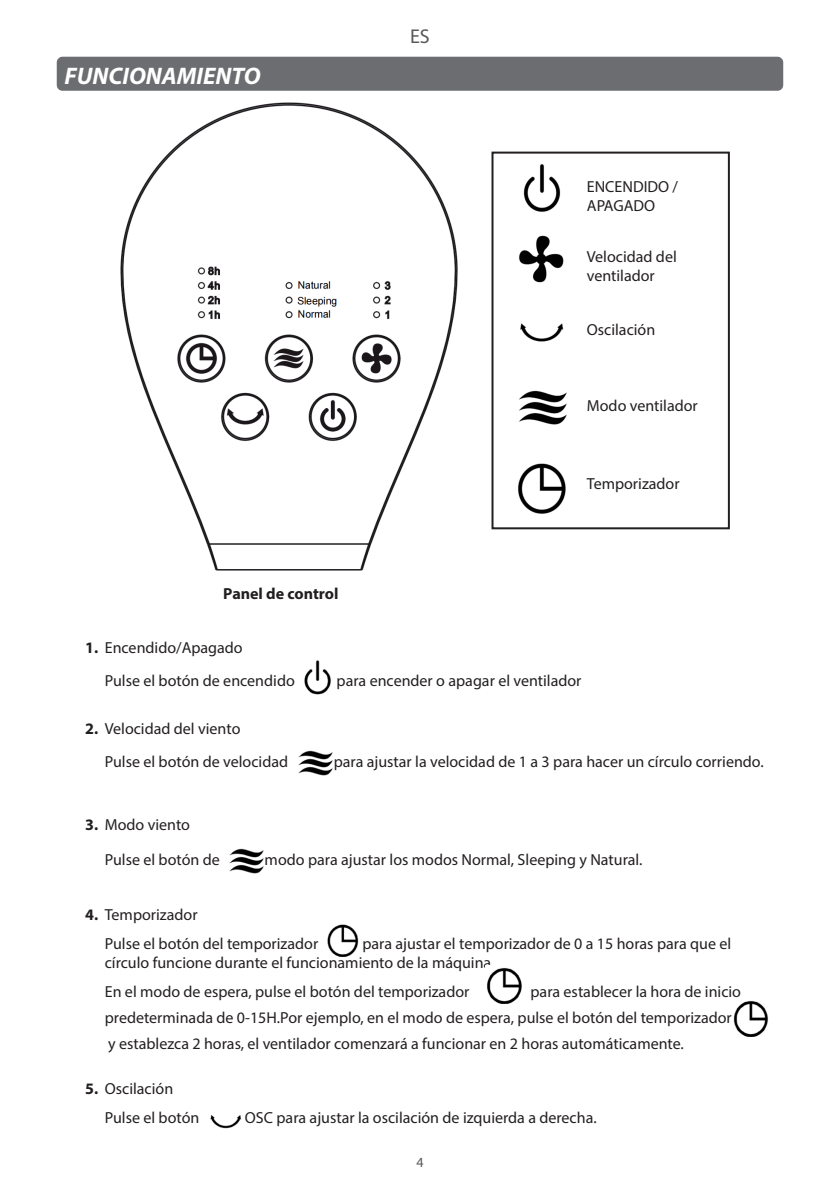
<style>
.page{position:relative;width:840px;height:1191px;background:#fff}
.page>*{position:absolute;margin:0;border:0;box-sizing:border-box;transform-origin:0 0}
.t1{font:italic 700 24px "Myriad Pro";color:#fff}
.t2{font:20px "Myriad Pro";color:#57585a}
.t3{font:16px/19.2px "Myriad Pro";color:#231f20}
.t4{font:700 16px "Myriad Pro";color:#231f20}
.t5{font:14px "Myriad Pro";color:#57585a}
.s1{font-weight:700}
</style>
<div class="page">
<div style="left:57px;top:57px;width:725px;height:34px;background:#6c6d70;border-radius:6px"></div>
<img style="left:120px;top:102px;width:338px;height:469px">
<div style="left:491px;top:152px;width:238px;height:377px;border:2px solid #231f20"></div>
<img style="left:523px;top:164px;width:38px;height:48px">
<img style="left:304px;top:660px;width:27px;height:35px">
<img style="left:519px;top:235px;width:45px;height:48px">
<img style="left:520px;top:323px;width:44px;height:19px">
<img style="left:210px;top:1114px;width:32px;height:15px">
<img style="left:519px;top:390px;width:48px;height:35px">
<img style="left:298px;top:750px;width:35px;height:26px">
<img style="left:229px;top:848px;width:35px;height:26px">
<img style="left:518px;top:463px;width:48px;height:50px">
<img style="left:327px;top:924px;width:32px;height:32px">
<img style="left:487px;top:968px;width:35px;height:35px">
<img style="left:733px;top:1001px;width:35px;height:35px">
<h1 class="t1" style="left:64px;top:60px;width:198px">FUNCIONAMIENTO</h1>
<p class="t2" style="left:410px;top:24px;width:21px">ES</p>
<p class="t4" style="left:223px;top:583px;width:117px">Panel de control</p>
<p class="t3" style="left:586px;top:177px;width:93px">ENCENDIDO /<br>APAGADO</p>
<p class="t3" style="left:586px;top:247px;width:91px">Velocidad del ventilador</p>
<p class="t3" style="left:586px;top:319px;width:70px">Oscilación</p>
<p class="t3" style="left:586px;top:395px;width:112px">Modo ventilador</p>
<p class="t3" style="left:586px;top:474px;width:94px">Temporizador</p>
<p class="t3" style="left:105px;top:631px;width:191px;line-height:32.8px;text-indent:-20px"><span class="s1">1.</span> Encendido/Apagado<br>Pulse el botón de encendido</p>
<p class="t3" style="left:105px;top:712px;width:185px;line-height:32.8px;text-indent:-20px"><span class="s1">2.</span> Velocidad del viento<br>Pulse el botón de velocidad</p>
<p class="t3" style="left:336px;top:670px;width:246px">para encender o apagar el ventilador</p>
<p class="t3" style="left:333px;top:751px;width:431px">para ajustar la velocidad de 1 a 3 para hacer un círculo corriendo.</p>
<p class="t3" style="left:105px;top:808px;width:116px;line-height:34px;text-indent:-20px"><span class="s1">3.</span> Modo viento<br>Pulse el botón de</p>
<p class="t3" style="left:85px;top:905px;width:114px"><span class="s1">4.</span> Temporizador</p>
<p class="t3" style="left:264px;top:849px;width:379px">modo para ajustar los modos Normal, Sleeping y Natural.</p>
<p class="t3" style="left:105px;top:933px;width:627px;text-indent:257px">para ajustar el temporizador de 0 a 15 horas para que el círculo funcione durante el funcionamiento de la máquina.</p>
<p class="t3" style="left:105px;top:933px;width:215px">Pulse el botón del temporizador</p>
<p class="t3" style="left:105px;top:978px;width:637px;line-height:26px;text-indent:425px">para establecer la hora de inicio predeterminada de 0-15H.Por ejemplo, en el modo de espera, pulse el botón del temporizador y establezca 2 horas, el ventilador comenzará a funcionar en 2 horas automáticamente.</p>
<p class="t3" style="left:105px;top:981px;width:366px">En el modo de espera, pulse el botón del temporizador</p>
<p class="t3" style="left:85px;top:1079px;width:89px"><span class="s1">5.</span> Oscilación</p>
<p class="t3" style="left:105px;top:1107px;width:96px">Pulse el botón</p>
<p class="t3" style="left:245px;top:1107px;width:353px">OSC para ajustar la oscilación de izquierda a derecha.</p>
<p class="t5" style="left:416px;top:1154px;width:9px">4</p>
</div>
